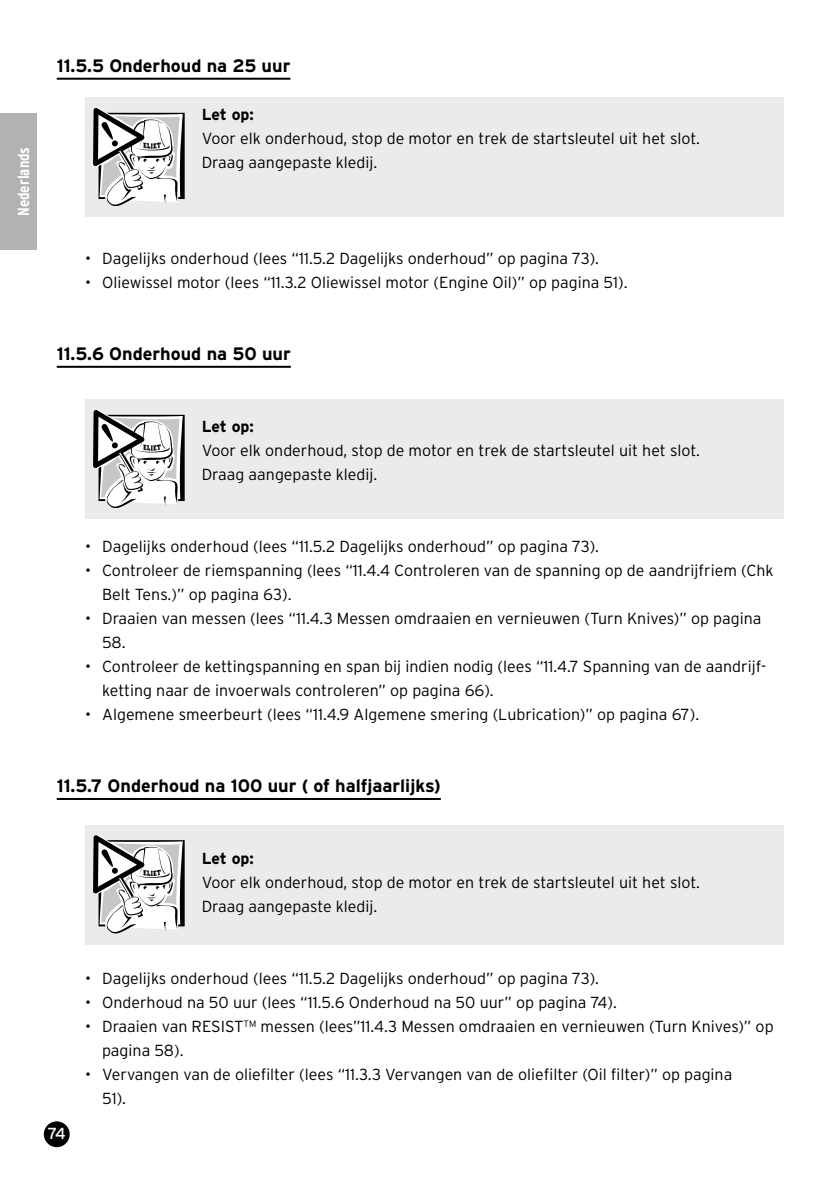
<style>
.page{position:relative;width:840px;height:1191px;background:#fff}
.page>*{position:absolute;margin:0;border:0;box-sizing:border-box;transform-origin:0 0}
.t1{font:700 18px "Interstate";color:#000}
.t2{font:300 16px/24px "Interstate";color:#000}
.t3{font:700 16px "Interstate";letter-spacing:-.01em;color:#000}
.t4{font:700 condensed 16px "Interstate";color:#fff}
.t5{font:16px "Interstate";color:#fff}
</style>
<div class="page">
<div style="left:85px;top:825px;width:697px;height:119px;background:#ebebeb"></div>
<svg style="left:93px;top:835px;width:91px;height:98px"></svg>
<div style="left:85px;top:400px;width:697px;height:119px;background:#ebebeb"></div>
<svg style="left:93px;top:409px;width:91px;height:99px"></svg>
<div style="left:85px;top:98px;width:697px;height:119px;background:#ebebeb"></div>
<svg style="left:93px;top:107px;width:91px;height:99px"></svg>
<div style="left:45px;top:1122px;width:24px;height:24px;background:#000;border-radius:50%"></div>
<div style="left:44px;top:1121px;width:26px;height:26px;border:2px solid #000;border-radius:50%"></div>
<div style="left:0;top:113px;width:37px;height:136px;background:#b3b2b2"></div>
<hr style="left:57px;top:78px;width:233px;height:2px;background:#000">
<hr style="left:57px;top:366px;width:234px;height:2px;background:#000">
<hr style="left:57px;top:798px;width:383px;height:2px;background:#000">
<p class="t4" style="left:14px;top:216px;width:70px;rotate:-90deg">Nederlands</p>
<p class="t1" style="left:57px;top:55px;width:235px">11.5.5 Onderhoud na 25 uur</p>
<p class="t3" style="left:202px;top:105px;width:54px">Let op:</p>
<p class="t2" style="left:202px;top:126px;width:499px">Voor elk onderhoud, stop de motor en trek de startsleutel uit het slot.<br>Draag aangepaste kledij.</p>
<p class="t2" style="left:85px;top:246px;width:515px">• Dagelijks onderhoud (lees “11.5.2 Dagelijks onderhoud” op pagina 73).</p>
<p class="t2" style="left:85px;top:270px;width:543px">• Oliewissel motor (lees “11.3.2 Oliewissel motor (Engine Oil)” op pagina 51).</p>
<p class="t1" style="left:57px;top:343px;width:235px">11.5.6 Onderhoud na 50 uur</p>
<p class="t3" style="left:202px;top:417px;width:54px">Let op:</p>
<p class="t2" style="left:202px;top:438px;width:499px">Voor elk onderhoud, stop de motor en trek de startsleutel uit het slot.<br>Draag aangepaste kledij.</p>
<p class="t2" style="left:85px;top:534px;width:515px">• Dagelijks onderhoud (lees “11.5.2 Dagelijks onderhoud” op pagina 73).</p>
<p class="t2" style="left:102px;top:558px;width:672px;text-indent:-17px">• Controleer de riemspanning (lees “11.4.4 Controleren van de spanning op de aandrijfriem (Chk<br>Belt Tens.)” op pagina 63).</p>
<p class="t2" style="left:102px;top:606px;width:660px;text-indent:-17px">• Draaien van messen (lees “11.4.3 Messen omdraaien en vernieuwen (Turn Knives)” op pagina<br>58.</p>
<p class="t2" style="left:102px;top:654px;width:665px;text-indent:-17px">• Controleer de kettingspanning en span bij indien nodig (lees “11.4.7 Spanning van de aandrijf&shy;ketting naar de invoerwals controleren” op pagina 66).</p>
<p class="t2" style="left:85px;top:702px;width:615px">• Algemene smeerbeurt (lees “11.4.9 Algemene smering (Lubrication)” op pagina 67).</p>
<p class="t1" style="left:57px;top:775px;width:385px">11.5.7 Onderhoud na 100 uur ( of halfjaarlijks)</p>
<p class="t3" style="left:202px;top:849px;width:54px">Let op:</p>
<p class="t2" style="left:202px;top:870px;width:499px">Voor elk onderhoud, stop de motor en trek de startsleutel uit het slot.<br>Draag aangepaste kledij.</p>
<p class="t5" style="left:48px;top:1124px;width:20px">74</p>
<p class="t2" style="left:85px;top:966px;width:515px">• Dagelijks onderhoud (lees “11.5.2 Dagelijks onderhoud” op pagina 73).</p>
<p class="t2" style="left:85px;top:990px;width:533px">• Onderhoud na 50 uur (lees “11.5.6 Onderhoud na 50 uur” op pagina 74).</p>
<p class="t2" style="left:102px;top:1014px;width:672px;text-indent:-17px">• Draaien van RESIST<sup>TM</sup> messen (lees”11.4.3 Messen omdraaien en vernieuwen (Turn Knives)” op pagina 58).</p>
<p class="t2" style="left:102px;top:1062px;width:631px;text-indent:-17px">• Vervangen van de oliefilter (lees “11.3.3 Vervangen van de oliefilter (Oil filter)” op pagina<br>51).</p>
</div>
